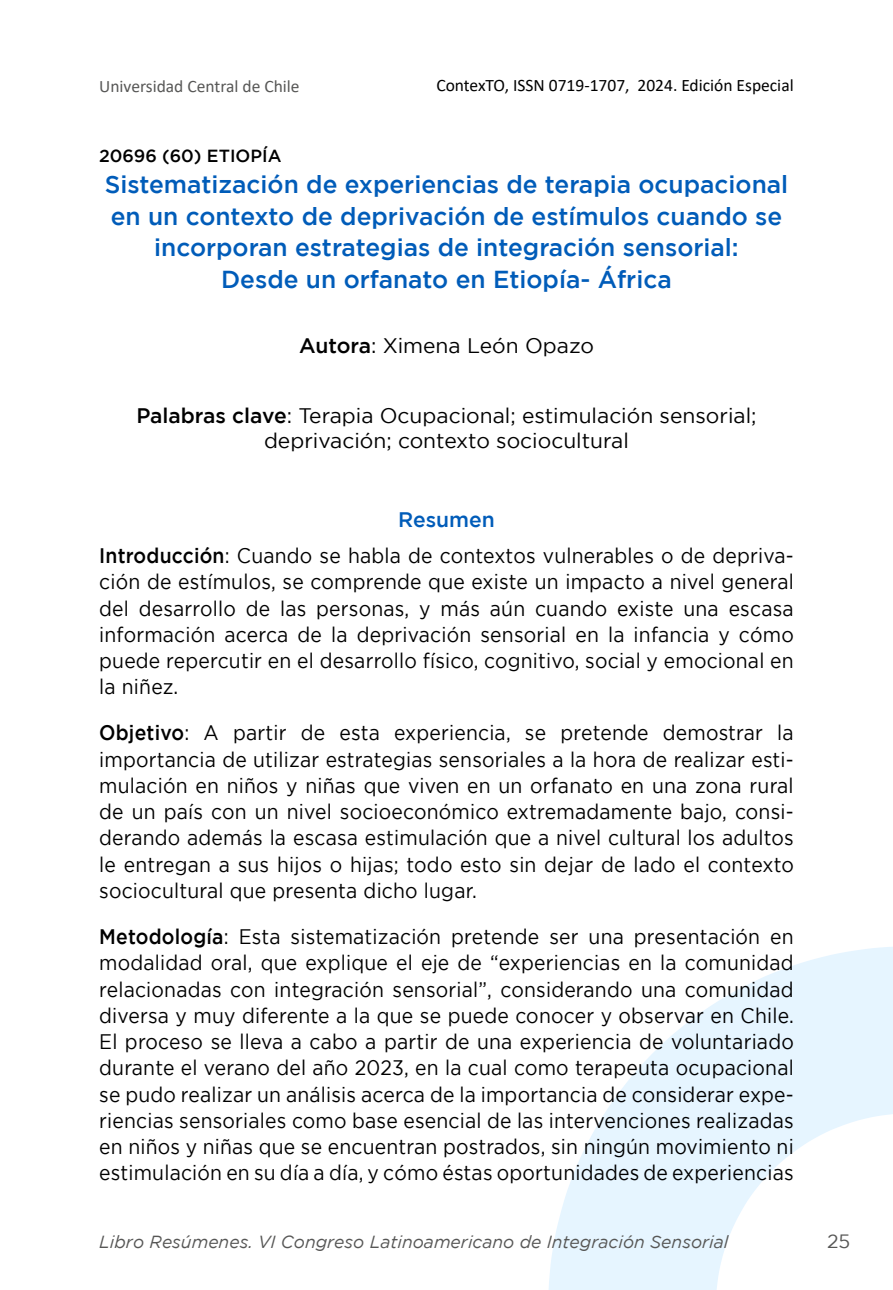
<style>
.page{position:relative;width:893px;height:1290px;background:#fff}
.page>*{position:absolute;margin:0;border:0;box-sizing:border-box;transform-origin:0 0}
.t1{font:500 24.5px/31.5px "Gotham";color:#005cb9;text-align:center}
.t2{font:21px/26.2px "Gotham";letter-spacing:.01em;color:#000;text-align:justify;scale:.92 1}
.t3{font:21px/25.2px "Gotham";letter-spacing:.01em;color:#000;text-align:center}
.t4{font:19.25px "Gotham";color:#575756}
.t5{font:italic 17.5px "Gotham";color:#575756}
.t6{font:17.5px "Calibri";color:#000}
.t7{font:17.5px "Calibri";color:#575756}
.t8{font:500 17.5px "Gotham";color:#000}
.s1{font-weight:500}
.s2{font-weight:500;color:#005cb9}
</style>
<div class="page">
<svg style="left:549px;top:947px;width:344px;height:343px;fill:#e6f5ff"></svg>
<p class="t7" style="left:99px;top:74px;width:202px">Universidad Central de Chile</p>
<p class="t6" style="left:436px;top:73px;width:359px">ContexTO, ISSN 0719-1707, 2024. Edición Especial</p>
<p class="t8" style="left:99px;top:145px;width:184px">20696 (60) ETIOPÍA</p>
<p class="t1" style="left:105px;top:168px;width:685px">Sistematización de experiencias de terapia ocupacional en un contexto de deprivación de estímulos cuando se incorporan estrategias de integración sensorial:<br>Desde un orfanato en Etiopía- África</p>
<p class="t3" style="left:299px;top:333px;width:296px"><span class="s1">Autora</span>: Ximena León Opazo</p>
<p class="t3" style="left:136px;top:403px;width:622px"><span class="s1">Palabras clave</span>: Terapia Ocupacional; estimulación sensorial; deprivación; contexto sociocultural</p>
<p class="t2" style="left:99px;top:501px;width:756px;line-height:36.2px;text-align:center"><span class="s2">Resumen<br></span><span class="s1">Introducción</span>: Cuando se habla de contextos vulnerables o de depriva-</p>
<p class="t2" style="left:99px;top:568px;width:756px">ción de estímulos, se comprende que existe un impacto a nivel general del desarrollo de las personas, y más aún cuando existe una escasa información acerca de la deprivación sensorial en la infancia y cómo puede repercutir en el desarrollo físico, cognitivo, social y emocional en la niñez.</p>
<p class="t2" style="left:99px;top:719px;width:756px"><span class="s1">Objetivo</span>: A partir de esta experiencia, se pretende demostrar la importancia de utilizar estrategias sensoriales a la hora de realizar esti&shy;mulación en niños y niñas que viven en un orfanato en una zona rural de un país con un nivel socioeconómico extremadamente bajo, consi&shy;derando además la escasa estimulación que a nivel cultural los adultos le entregan a sus hijos o hijas; todo esto sin dejar de lado el contexto sociocultural que presenta dicho lugar.</p>
<p class="t2" style="left:99px;top:923px;width:756px"><span class="s1">Metodología</span>: Esta sistematización pretende ser una presentación en modalidad oral, que explique el eje de “experiencias en la comunidad relacionadas con integración sensorial”, considerando una comunidad diversa y muy diferente a la que se puede conocer y observar en Chile.<br>El proceso se lleva a cabo a partir de una experiencia de voluntariado durante el verano del año 2023, en la cual como terapeuta ocupacional se pudo realizar un análisis acerca de la importancia de considerar expe&shy;riencias sensoriales como base esencial de las intervenciones realizadas en niños y niñas que se encuentran postrados, sin ningún movimiento ni estimulación en su día a día, y cómo éstas oportunidades de experiencias</p>
<p class="t5" style="left:99px;top:1232px;width:631px">Libro Resúmenes. VI Congreso Latinoamericano de Integración Sensorial</p>
<p class="t4" style="left:827px;top:1231px;width:25px">25</p>
</div>
